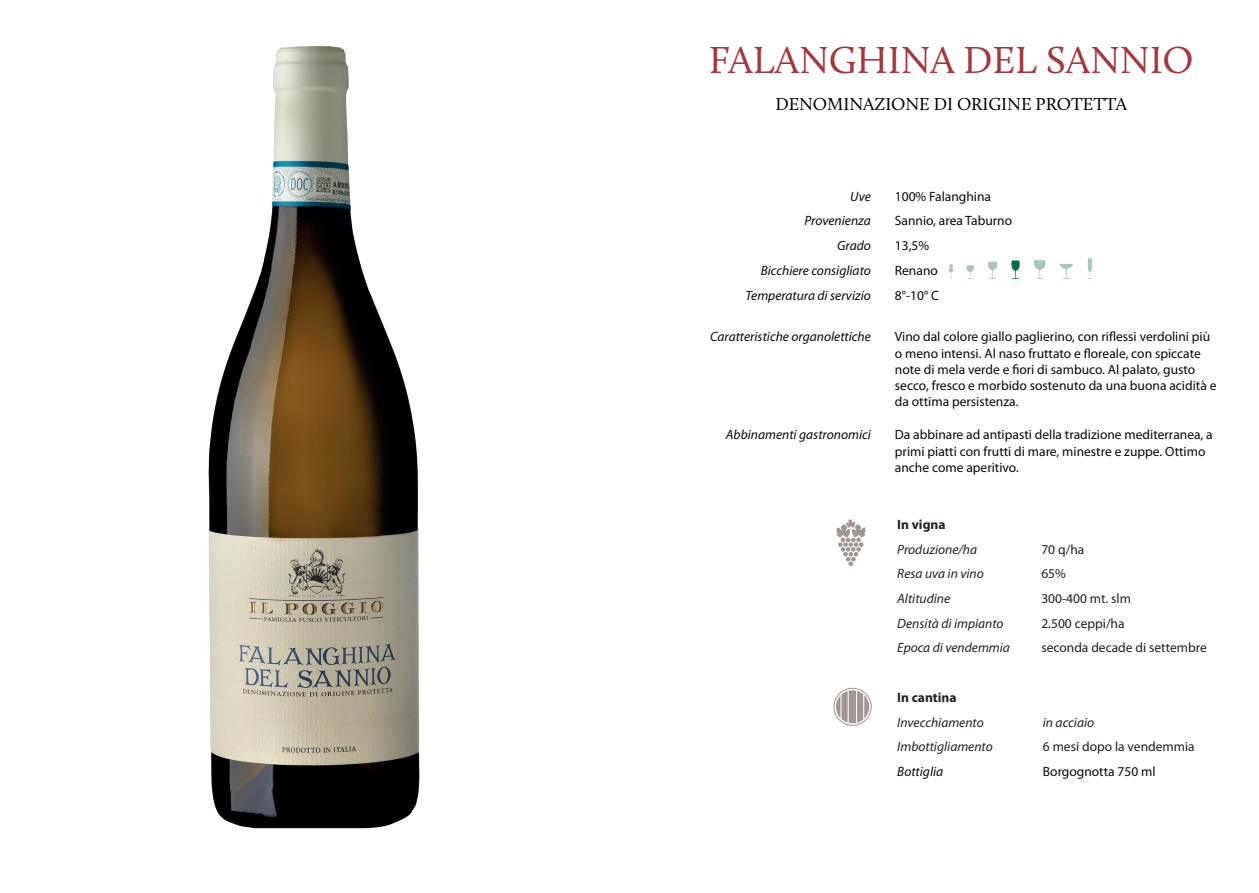
<style>
.page{position:relative;width:1259px;height:893px;background:#fff}
.page>*{position:absolute;margin:0;border:0;box-sizing:border-box;transform-origin:0 0}
.t1{font:39px "Calluna";color:#a03a3f}
.t2{font:18px "Calluna";color:#000}
.t3{font:13.5px/16.2px "Myriad Pro";color:#0c0806}
.t4{font:italic 13.5px "Myriad Pro";color:#0c0806}
.t5{font:italic 13.5px "Myriad Pro";color:#251f1e}
.t6{font:13.5px "Myriad Pro";color:#251f1e}
.t7{font:700 13.5px "Myriad Pro";color:#251f1e}
</style>
<div class="page">
<svg style="left:836px;top:519px;width:30px;height:47px"></svg>
<svg style="left:833px;top:688px;width:38px;height:38px"></svg>
<img style="left:208px;top:46px;width:212px;height:783px">
<svg style="left:1087px;top:258px;width:6px;height:21px"></svg>
<svg style="left:1059px;top:264px;width:14px;height:15px"></svg>
<svg style="left:1033px;top:260px;width:13px;height:19px"></svg>
<svg style="left:1011px;top:260px;width:9px;height:19px"></svg>
<svg style="left:988px;top:262px;width:9px;height:17px"></svg>
<svg style="left:966px;top:265px;width:8px;height:14px"></svg>
<svg style="left:948px;top:264px;width:5px;height:15px"></svg>
<h1 class="t1" style="left:709px;top:37px;width:486px">FALANGHINA DEL SANNIO</h1>
<h2 class="t2" style="left:775px;top:93px;width:353px">DENOMINAZIONE DI ORIGINE PROTETTA</h2>
<p class="t4" style="left:850px;top:189px;width:22px">Uve</p>
<p class="t3" style="left:895px;top:188px;width:98px">100% Falanghina</p>
<p class="t4" style="left:804px;top:214px;width:68px">Provenienza</p>
<p class="t3" style="left:895px;top:213px;width:119px">Sannio, area Taburno</p>
<p class="t4" style="left:837px;top:238px;width:35px">Grado</p>
<p class="t3" style="left:895px;top:238px;width:36px">13,5%</p>
<p class="t4" style="left:761px;top:263px;width:112px">Bicchiere consigliato</p>
<p class="t3" style="left:895px;top:263px;width:44px">Renano</p>
<p class="t4" style="left:745px;top:288px;width:127px">Temperatura di servizio</p>
<p class="t3" style="left:895px;top:287px;width:46px">8°-10° C</p>
<p class="t4" style="left:710px;top:330px;width:162px">Caratteristiche organolettiche</p>
<p class="t3" style="left:895px;top:329px;width:323px">Vino dal colore giallo paglierino, con riflessi verdolini più o meno intensi. Al naso fruttato e floreale, con spiccate note di mela verde e fiori di sambuco. Al palato, gusto secco, fresco e morbido sostenuto da una buona acidità e da ottima persistenza.</p>
<p class="t4" style="left:726px;top:428px;width:146px">Abbinamenti gastronomici</p>
<p class="t3" style="left:895px;top:427px;width:319px">Da abbinare ad antipasti della tradizione mediterranea, a primi piatti con frutti di mare, minestre e zuppe. Ottimo anche come aperitivo.</p>
<p class="t7" style="left:897px;top:517px;width:50px">In vigna</p>
<p class="t5" style="left:897px;top:542px;width:81px">Produzione/ha</p>
<p class="t6" style="left:1041px;top:542px;width:44px">70 q/ha</p>
<p class="t5" style="left:897px;top:566px;width:88px">Resa uva in vino</p>
<p class="t6" style="left:1041px;top:566px;width:26px">65%</p>
<p class="t5" style="left:897px;top:591px;width:54px">Altitudine</p>
<p class="t6" style="left:1041px;top:591px;width:91px">300-400 mt. slm</p>
<p class="t5" style="left:897px;top:616px;width:108px">Densità di impianto</p>
<p class="t6" style="left:1041px;top:616px;width:85px">2.500 ceppi/ha</p>
<p class="t5" style="left:897px;top:641px;width:114px">Epoca di vendemmia</p>
<p class="t6" style="left:1041px;top:641px;width:167px">seconda decade di settembre</p>
<p class="t7" style="left:897px;top:690px;width:61px">In cantina</p>
<p class="t5" style="left:897px;top:715px;width:88px">Invecchiamento</p>
<p class="t5" style="left:1043px;top:715px;width:53px">in acciaio</p>
<p class="t5" style="left:897px;top:739px;width:97px">Imbottigliamento</p>
<p class="t6" style="left:1043px;top:739px;width:153px">6 mesi dopo la vendemmia</p>
<p class="t4" style="left:897px;top:764px;width:47px">Bottiglia</p>
<p class="t3" style="left:1043px;top:764px;width:114px">Borgognotta 750 ml</p>
</div>
